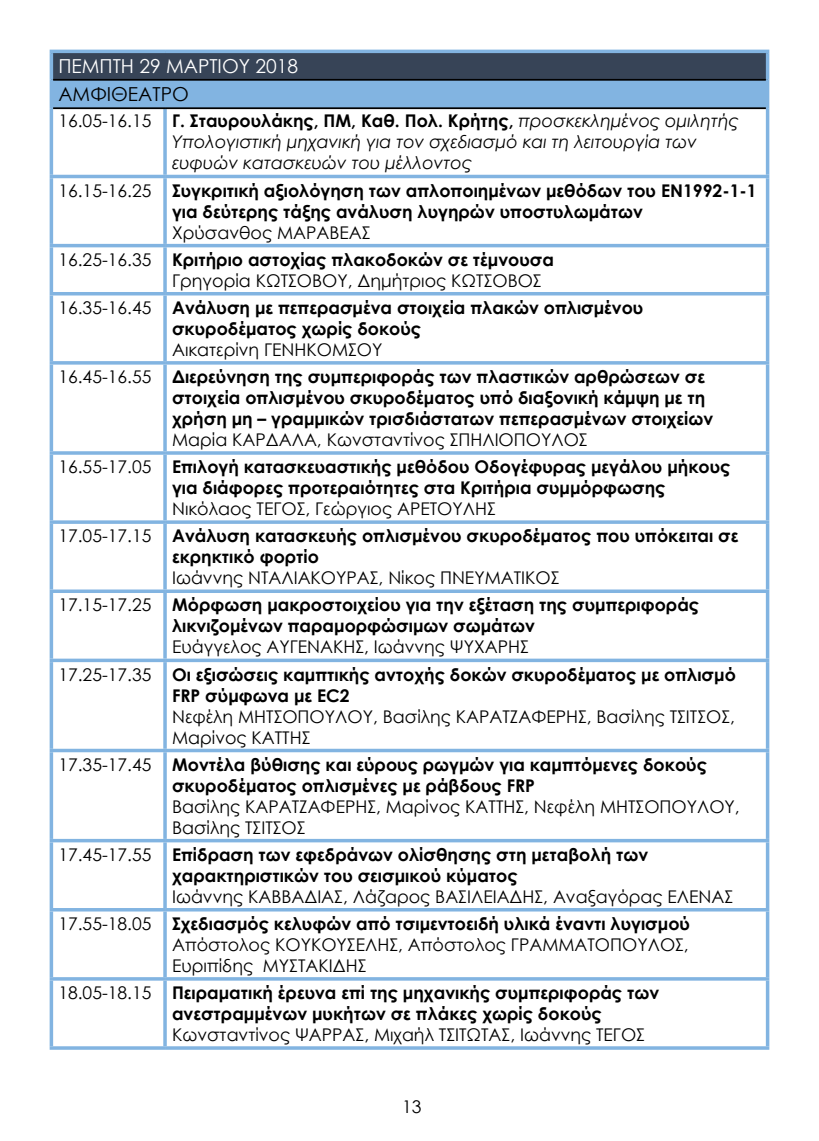
<style>
.page{position:relative;width:819px;height:1141px;background:#fff}
.page>*{position:absolute;margin:0;border:0;box-sizing:border-box;transform-origin:0 0}
.t1{font:19.25px "Century Gothic";color:#fff}
.t2{font:19.25px "Century Gothic";color:#000}
.t3{font:700 17.5px/27.1px "Century Gothic";color:#000}
.t4{font:17.5px/21px "Century Gothic";color:#000}
.t5{font:italic 17.5px/21px "Century Gothic";color:#000}
.s1{font-style:normal}
.s2{font-weight:700;font-style:normal}
.s3{font-weight:400}
.s4{font-weight:700}
</style>
<div class="page">
<div style="left:51px;top:51px;width:716px;height:29px;background:#374457"></div>
<div style="left:51px;top:80px;width:716px;height:28px;background:#82b4e1"></div>
<hr style="left:50px;top:50px;width:115px;height:3px;background:#82b4e1">
<hr style="left:50px;top:53px;width:3px;height:27px;background:#82b4e1">
<hr style="left:165px;top:50px;width:604px;height:3px;background:#82b4e1">
<svg style="left:765px;top:53px;width:4px;height:27px"></svg>
<hr style="left:50px;top:80px;width:3px;height:28px;background:#82b4e1">
<hr style="left:765px;top:80px;width:4px;height:28px;background:#82b4e1">
<hr style="left:50px;top:108px;width:3px;height:67px;background:#82b4e1">
<svg style="left:163px;top:109px;width:4px;height:66px"></svg>
<svg style="left:765px;top:108px;width:4px;height:67px"></svg>
<hr style="left:50px;top:175px;width:115px;height:3px;background:#82b4e1">
<hr style="left:50px;top:178px;width:3px;height:66px;background:#82b4e1">
<hr style="left:165px;top:175px;width:604px;height:3px;background:#82b4e1">
<svg style="left:163px;top:178px;width:4px;height:66px"></svg>
<svg style="left:765px;top:178px;width:4px;height:66px"></svg>
<hr style="left:50px;top:244px;width:115px;height:3px;background:#82b4e1">
<hr style="left:50px;top:247px;width:3px;height:45px;background:#82b4e1">
<hr style="left:165px;top:244px;width:604px;height:3px;background:#82b4e1">
<svg style="left:163px;top:247px;width:4px;height:45px"></svg>
<svg style="left:765px;top:247px;width:4px;height:45px"></svg>
<hr style="left:50px;top:292px;width:115px;height:3px;background:#82b4e1">
<hr style="left:50px;top:295px;width:3px;height:66px;background:#82b4e1">
<hr style="left:165px;top:292px;width:604px;height:3px;background:#82b4e1">
<svg style="left:163px;top:295px;width:4px;height:66px"></svg>
<svg style="left:765px;top:295px;width:4px;height:66px"></svg>
<svg style="left:50px;top:361px;width:115px;height:4px"></svg>
<hr style="left:50px;top:365px;width:3px;height:86px;background:#82b4e1">
<svg style="left:165px;top:361px;width:604px;height:4px;background:#91bce4"></svg>
<svg style="left:163px;top:365px;width:4px;height:86px"></svg>
<svg style="left:765px;top:365px;width:4px;height:86px"></svg>
<svg style="left:50px;top:451px;width:115px;height:4px"></svg>
<hr style="left:50px;top:455px;width:3px;height:65px;background:#82b4e1">
<svg style="left:165px;top:451px;width:604px;height:4px;background:#90bce4"></svg>
<svg style="left:163px;top:455px;width:4px;height:65px"></svg>
<svg style="left:765px;top:455px;width:4px;height:65px"></svg>
<svg style="left:50px;top:520px;width:115px;height:4px"></svg>
<hr style="left:50px;top:524px;width:3px;height:65px;background:#82b4e1">
<svg style="left:165px;top:520px;width:604px;height:4px;background:#91bce4"></svg>
<svg style="left:163px;top:524px;width:4px;height:65px"></svg>
<svg style="left:765px;top:524px;width:4px;height:65px"></svg>
<svg style="left:50px;top:589px;width:115px;height:4px"></svg>
<hr style="left:50px;top:593px;width:3px;height:66px;background:#82b4e1">
<svg style="left:165px;top:589px;width:604px;height:4px;background:#91bde4"></svg>
<svg style="left:163px;top:593px;width:4px;height:66px"></svg>
<svg style="left:765px;top:593px;width:4px;height:66px"></svg>
<hr style="left:50px;top:659px;width:115px;height:3px;background:#82b4e1">
<hr style="left:50px;top:662px;width:3px;height:87px;background:#82b4e1">
<hr style="left:165px;top:659px;width:604px;height:3px;background:#82b4e1">
<svg style="left:163px;top:662px;width:4px;height:87px"></svg>
<svg style="left:765px;top:662px;width:4px;height:87px"></svg>
<hr style="left:50px;top:749px;width:115px;height:3px;background:#82b4e1">
<hr style="left:50px;top:752px;width:3px;height:87px;background:#82b4e1">
<hr style="left:165px;top:749px;width:604px;height:3px;background:#82b4e1">
<svg style="left:163px;top:752px;width:4px;height:87px"></svg>
<svg style="left:765px;top:752px;width:4px;height:87px"></svg>
<hr style="left:50px;top:839px;width:115px;height:3px;background:#82b4e1">
<hr style="left:50px;top:842px;width:3px;height:66px;background:#82b4e1">
<hr style="left:165px;top:839px;width:604px;height:3px;background:#82b4e1">
<svg style="left:163px;top:842px;width:4px;height:66px"></svg>
<svg style="left:765px;top:842px;width:4px;height:66px"></svg>
<hr style="left:50px;top:908px;width:115px;height:3px;background:#82b4e1">
<hr style="left:50px;top:911px;width:3px;height:66px;background:#82b4e1">
<hr style="left:165px;top:908px;width:604px;height:3px;background:#82b4e1">
<svg style="left:163px;top:911px;width:4px;height:66px"></svg>
<svg style="left:765px;top:911px;width:4px;height:66px"></svg>
<svg style="left:50px;top:977px;width:115px;height:4px"></svg>
<hr style="left:50px;top:981px;width:3px;height:65px;background:#82b4e1">
<svg style="left:165px;top:977px;width:604px;height:4px;background:#91bce4"></svg>
<svg style="left:163px;top:981px;width:4px;height:65px"></svg>
<svg style="left:765px;top:981px;width:4px;height:65px"></svg>
<svg style="left:50px;top:1046px;width:115px;height:4px"></svg>
<svg style="left:165px;top:1046px;width:604px;height:4px;background:#90bce4"></svg>
<hr style="left:53px;top:79px;width:112px;height:2px;background:#000">
<hr style="left:165px;top:79px;width:600px;height:2px;background:#000">
<hr style="left:53px;top:107px;width:112px;height:2px;background:#000">
<hr style="left:165px;top:107px;width:600px;height:2px;background:#000">
<p class="t1" style="left:58px;top:52px;width:241px">ΠΕΜΠΤΗ 29 ΜΑΡΤΙΟΥ 2018</p>
<p class="t2" style="left:58px;top:81px;width:132px">ΑΜΦΙΘΕΑΤΡΟ</p>
<p class="t5" style="left:172px;top:110px;width:568px;text-indent:-114px"><span class="s1">16.05-16.15</span> <span class="s2">Γ. Σταυρουλάκης, ΠΜ, Καθ. Πολ. Κρήτης,</span> προσκεκλημένος ομιλητής<br>Υπολογιστική μηχανική για τον σχεδιασμό και τη λειτουργία των ευφυών κατασκευών του μέλλοντος</p>
<p class="t3" style="left:58px;top:179px;width:699px;line-height:21px;text-align:center"><span class="s3">16.15-16.25</span> Συγκριτική αξιολόγηση των απλοποιημένων μεθόδων του ΕΝ1992-1-1 για δεύτερης τάξης ανάλυση λυγηρών υποστυλωμάτων</p>
<p class="t3" style="left:58px;top:218px;width:497px;text-indent:114px"><span class="s3">Χρύσανθος ΜΑΡΑΒΕΑΣ<br>16.25-16.35</span> Κριτήριο αστοχίας πλακοδοκών σε τέμνουσα</p>
<p class="t4" style="left:58px;top:267px;width:586px;line-height:27.1px;text-indent:114px">Γρηγορία ΚΩΤΣΟΒΟΥ, Δημήτριος ΚΩΤΣΟΒΟΣ<br>16.35-16.45 <span class="s4">Ανάλυση με πεπερασμένα στοιχεία πλακών οπλισμένου</span></p>
<p class="t3" style="left:172px;top:314px;width:250px">σκυροδέματος χωρίς δοκούς</p>
<p class="t3" style="left:58px;top:335px;width:648px;text-indent:114px"><span class="s3">Αικατερίνη ΓΕΝΗΚΟΜΣΟΥ<br>16.45-16.55</span> Διερεύνηση της συμπεριφοράς των πλαστικών αρθρώσεων σε</p>
<p class="t3" style="left:172px;top:386px;width:542px;line-height:21px">στοιχεία οπλισμένου σκυροδέματος υπό διαξονική κάμψη με τη χρήση μη – γραμμικών τρισδιάστατων πεπερασμένων στοιχείων</p>
<p class="t3" style="left:58px;top:425px;width:673px;text-indent:114px"><span class="s3">Μαρία ΚΑΡΔΑΛΑ, Κωνσταντίνος ΣΠΗΛΙΟΠΟΥΛΟΣ<br>16.55-17.05</span> Επιλογή κατασκευαστικής μεθόδου Οδογέφυρας μεγάλου μήκους</p>
<p class="t3" style="left:172px;top:473px;width:495px">για διάφορες προτεραιότητες στα Κριτήρια συμμόρφωσης</p>
<p class="t3" style="left:58px;top:494px;width:681px;text-indent:114px"><span class="s3">Νικόλαος ΤΕΓΟΣ, Γεώργιος ΑΡΕΤΟΥΛΗΣ<br>17.05-17.15</span> Ανάλυση κατασκευής οπλισμένου σκυροδέματος που υπόκειται σε</p>
<p class="t3" style="left:172px;top:543px;width:148px">εκρηκτικό φορτίο</p>
<p class="t3" style="left:58px;top:564px;width:642px;text-indent:114px"><span class="s3">Ιωάννης ΝΤΑΛΙΑΚΟΥΡΑΣ, Νίκος ΠΝΕΥΜΑΤΙΚΟΣ<br>17.15-17.25</span> Μόρφωση μακροστοιχείου για την εξέταση της συμπεριφοράς</p>
<p class="t3" style="left:172px;top:612px;width:364px">λικνιζομένων παραμορφώσιμων σωμάτων</p>
<p class="t3" style="left:58px;top:633px;width:679px;text-indent:114px"><span class="s3">Ευάγγελος ΑΥΓΕΝΑΚΗΣ, Ιωάννης ΨΥΧΑΡΗΣ<br>17.25-17.35</span> Οι εξισώσεις καμπτικής αντοχής δοκών σκυροδέματος με οπλισμό</p>
<p class="t3" style="left:172px;top:681px;width:179px">FRP σύμφωνα με EC2</p>
<p class="t4" style="left:172px;top:705px;width:564px">Νεφέλη ΜΗΤΣΟΠΟΥΛΟΥ, Βασίλης ΚΑΡΑΤΖΑΦΕΡΗΣ, Βασίλης ΤΣΙΤΣΟΣ,<br>Μαρίνος ΚΑΤΤΗΣ</p>
<p class="t3" style="left:172px;top:753px;width:536px;line-height:21px;text-indent:-114px"><span class="s3">17.35-17.45</span> Μοντέλα βύθισης και εύρους ρωγμών για καμπτόμενες δοκούς σκυροδέματος οπλισμένες με ράβδους FRP</p>
<p class="t4" style="left:172px;top:796px;width:569px">Βασίλης ΚΑΡΑΤΖΑΦΕΡΗΣ, Μαρίνος ΚΑΤΤΗΣ, Νεφέλη ΜΗΤΣΟΠΟΥΛΟΥ,<br>Βασίλης ΤΣΙΤΣΟΣ</p>
<p class="t3" style="left:172px;top:843px;width:477px;line-height:21px;text-indent:-114px"><span class="s3">17.45-17.55</span> Επίδραση των εφεδράνων ολίσθησης στη μεταβολή των χαρακτηριστικών του σεισμικού κύματος</p>
<p class="t4" style="left:58px;top:883px;width:676px;line-height:27.1px;text-indent:114px">Ιωάννης ΚΑΒΒΑΔΙΑΣ, Λάζαρος ΒΑΣΙΛΕΙΑΔΗΣ, Αναξαγόρας ΕΛΕΝΑΣ<br>17.55-18.05 <span class="s4">Σχεδιασμός κελυφών από τσιμεντοειδή υλικά έναντι λυγισμού</span></p>
<p class="t4" style="left:172px;top:934px;width:518px">Απόστολος ΚΟΥΚΟΥΣΕΛΗΣ, Απόστολος ΓΡΑΜΜΑΤΟΠΟΥΛΟΣ,<br>Ευριπίδης ΜΥΣΤΑΚΙΔΗΣ</p>
<p class="t3" style="left:172px;top:981px;width:488px;line-height:21px;text-indent:-114px"><span class="s3">18.05-18.15</span> Πειραματική έρευνα επί της μηχανικής συμπεριφοράς των ανεστραμμένων μυκήτων σε πλάκες χωρίς δοκούς</p>
<p class="t4" style="left:172px;top:1024px;width:474px">Κωνσταντίνος ΨΑΡΡΑΣ, Μιχαήλ ΤΣΙΤΩΤΑΣ, Ιωάννης ΤΕΓΟΣ</p>
<p class="t4" style="left:402px;top:1096px;width:21px">13</p>
</div>
